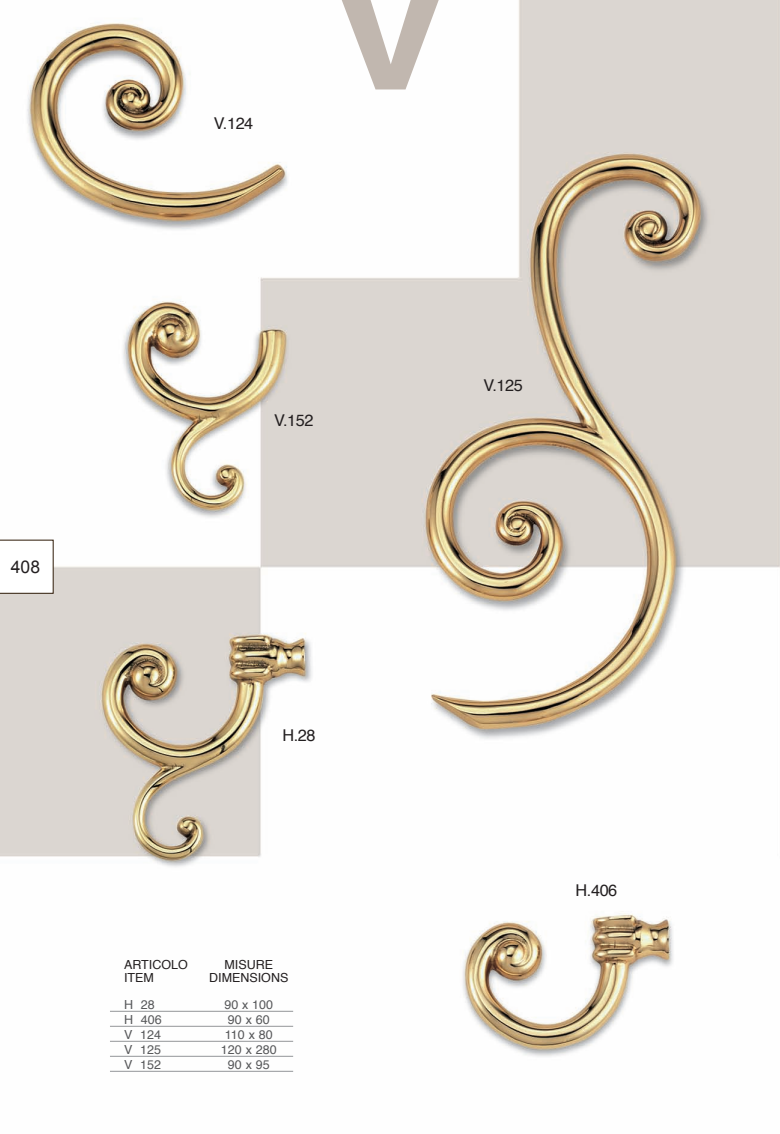
<style>
.page{position:relative;width:780px;height:1134px;background:#fff}
.page>*{position:absolute;margin:0;border:0;box-sizing:border-box;transform-origin:0 0}
.t1{font:17.5px "Arial";color:#231f20}
.t2{font:16.25px "Helvetica";letter-spacing:-.025em;color:#231f20}
.t3{font:12.5px "Helvetica";color:#57585a}
.t4{font:12.5px "Helvetica";color:#231f20}
</style>
<div class="page">
<img style="left:0;top:0;width:780px;height:1072px">
<hr style="left:110px;top:1011px;width:183px;height:1px;background:#939598">
<hr style="left:110px;top:1026px;width:183px;height:1px;background:#939598">
<hr style="left:110px;top:1041px;width:183px;height:1px;background:#939598">
<hr style="left:110px;top:1056px;width:183px;height:1px;background:#939598">
<hr style="left:110px;top:1071px;width:183px;height:1px;background:#939598">
<svg style="left:335px;top:0;width:110px;height:89px"></svg>
<svg style="left:0;top:540px;width:54px;height:54px"></svg>
<h2 class="t2" style="left:214px;top:111px;width:41px">V.124</h2>
<h1 class="t1" style="left:11px;top:555px;width:31px">408</h1>
<h2 class="t2" style="left:274px;top:408px;width:41px">V.152</h2>
<h2 class="t2" style="left:282px;top:723px;width:35px">H.28</h2>
<p class="t4" style="left:124px;top:955px;width:10px">ART</p>
<p class="t4" style="left:149px;top:955px;width:63px">ICOLO M</p>
<p class="t4" style="left:235px;top:955px;width:13px">ISUR</p>
<p class="t4" style="left:265px;top:955px;width:10px">E</p>
<p class="t4" style="left:124px;top:968px;width:55px">ITEM D</p>
<p class="t4" style="left:218px;top:968px;width:66px">IMENSIONS</p>
<p class="t3" style="left:124px;top:995px;width:32px">H 28</p>
<p class="t3" style="left:224px;top:995px;width:50px">90 X 100</p>
<p class="t3" style="left:124px;top:1010px;width:39px">H 406</p>
<p class="t3" style="left:228px;top:1010px;width:43px">90 X 60</p>
<p class="t3" style="left:110px;top:1025px;width:13px">V</p>
<p class="t3" style="left:140px;top:1025px;width:22px">124</p>
<p class="t3" style="left:225px;top:1025px;width:49px">110 X 80</p>
<p class="t3" style="left:110px;top:1040px;width:13px">V</p>
<p class="t3" style="left:140px;top:1040px;width:22px">125</p>
<p class="t3" style="left:221px;top:1040px;width:57px">120 X 280</p>
<p class="t3" style="left:110px;top:1055px;width:13px">V</p>
<p class="t3" style="left:140px;top:1055px;width:22px">152</p>
<p class="t3" style="left:228px;top:1055px;width:43px">90 X 95</p>
<h2 class="t2" style="left:483px;top:373px;width:41px">V.125</h2>
<h2 class="t2" style="left:575px;top:877px;width:43px">H.406</h2>
</div>
